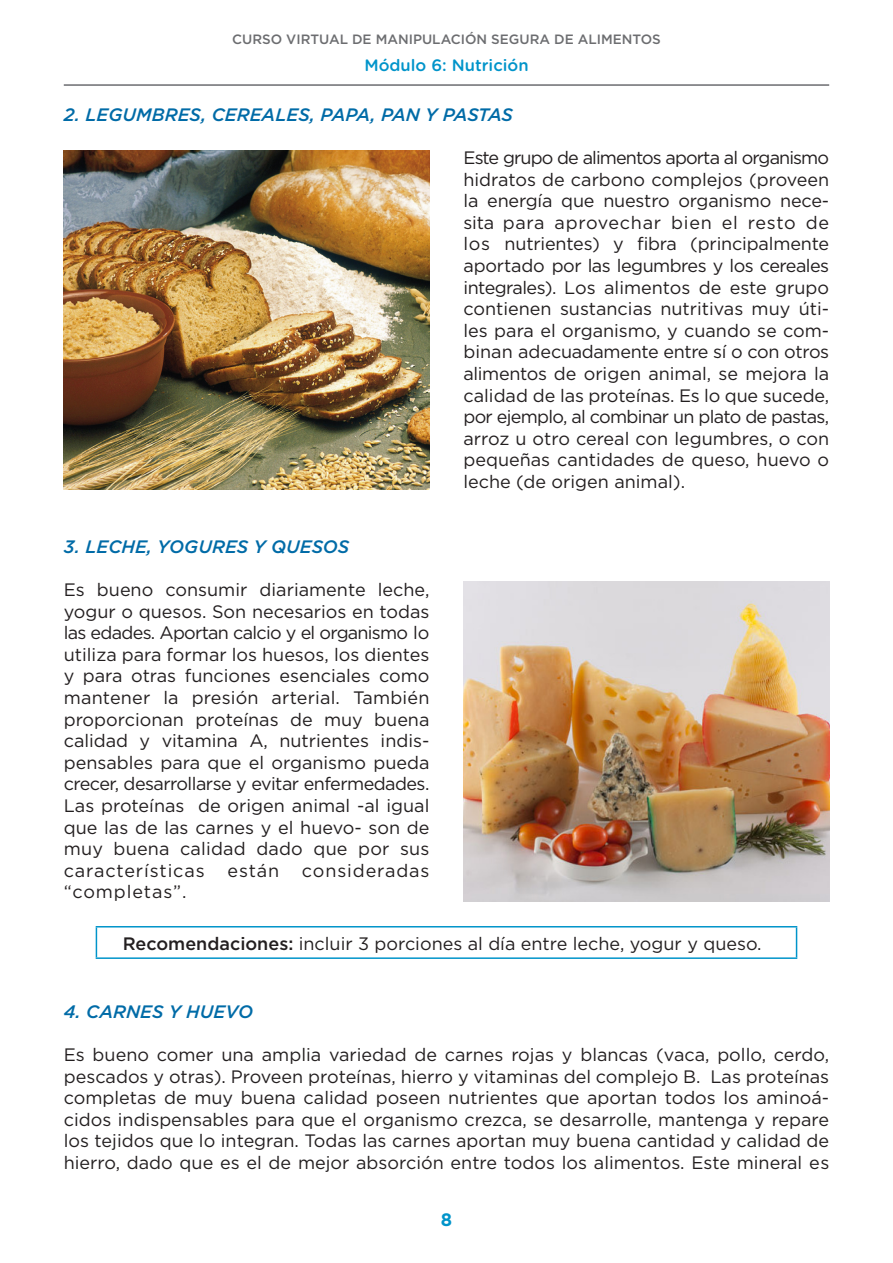
<style>
.page{position:relative;width:893px;height:1263px;background:#fff}
.page>*{position:absolute;margin:0;border:0;box-sizing:border-box;transform-origin:0 0}
.t1{font:18px/21.6px "Gotham";color:#231f20;text-align:justify}
.t2{font:italic 500 18px "Gotham";color:#006ba7}
.t3{font:18px "Gotham";letter-spacing:.05em;color:#231f20}
.t4{font:700 18px "Gotham";color:#0094ca}
.t5{font:500 16.5px "Gotham Rounded";color:#0094ca}
.t6{font:500 13.5px "Gotham";color:#6c6d70}
.s1{font-weight:500}
</style>
<div class="page">
<hr style="left:64px;top:84px;width:765px;height:2px;background:#6c6d70">
<hr style="left:96px;top:926px;width:701px;height:1px;background:#0094ca">
<hr style="left:96px;top:927px;width:1px;height:30px;background:#0094ca">
<hr style="left:796px;top:927px;width:1px;height:30px;background:#0094ca">
<hr style="left:96px;top:957px;width:701px;height:2px;background:#0094ca">
<img style="left:64px;top:150px;width:365px;height:339px">
<img style="left:463px;top:581px;width:366px;height:320px">
<p class="t6" style="left:232px;top:30px;width:430px">CURSO VIRTUAL DE MANIPULACIÓN SEGURA DE ALIMENTOS</p>
<p class="t5" style="left:364px;top:53px;width:166px">Módulo 6: Nutrición</p>
<p class="t2" style="left:64px;top:103px;width:451px">2. LEGUMBRES, CEREALES, PAPA, PAN Y PASTAS</p>
<p class="t1" style="left:463px;top:146px;width:367px">Este grupo de alimentos aporta al organismo hidratos de carbono complejos (proveen la energía que nuestro organismo nece&shy;sita para aprovechar bien el resto de los nutrientes) y fibra (principalmente aportado por las legumbres y los cereales integrales). Los alimentos de este grupo contienen sustancias nutritivas muy úti&shy;les para el organismo, y cuando se com&shy;binan adecuadamente entre sí o con otros alimentos de origen animal, se mejora la calidad de las proteínas. Es lo que sucede, por ejemplo, al combinar un plato de pastas, arroz u otro cereal con legumbres, o con pequeñas cantidades de queso, huevo o leche (de origen animal).</p>
<p class="t2" style="left:64px;top:535px;width:287px">3. LECHE, YOGURES Y QUESOS</p>
<p class="t1" style="left:64px;top:578px;width:367px">Es bueno consumir diariamente leche, yogur o quesos. Son necesarios en todas las edades. Aportan calcio y el organismo lo utiliza para formar los huesos, los dientes y para otras funciones esenciales como mantener la presión arterial. También proporcionan proteínas de muy buena calidad y vitamina A, nutrientes indis&shy;pensables para que el organismo pueda crecer, desarrollarse y evitar enfermedades.<br>Las proteínas de origen animal -al igual que las de las carnes y el huevo- son de muy buena calidad dado que por sus características</p>
<p class="t1" style="left:227px;top:859px;width:53px">están</p>
<p class="t3" style="left:302px;top:859px;width:129px">consideradas</p>
<p class="t3" style="left:64px;top:880px;width:124px">“completas”.</p>
<p class="t1" style="left:123px;top:932px;width:640px"><span class="s1">Recomendaciones:</span> incluir 3 porciones al día entre leche, yogur y queso.</p>
<p class="t2" style="left:64px;top:999px;width:191px">4. CARNES Y HUEVO</p>
<p class="t1" style="left:64px;top:1043px;width:767px">Es bueno comer una amplia variedad de carnes rojas y blancas (vaca, pollo, cerdo, pescados y otras). Proveen proteínas, hierro y vitaminas del complejo B. Las proteínas completas de muy buena calidad poseen nutrientes que aportan todos los aminoá&shy;cidos indispensables para que el organismo crezca, se desarrolle, mantenga y repare los tejidos que lo integran. Todas las carnes aportan muy buena cantidad y calidad de hierro, dado que es el de mejor absorción entre todos los alimentos. Este mineral es</p>
<p class="t4" style="left:441px;top:1208px;width:13px">8</p>
</div>
